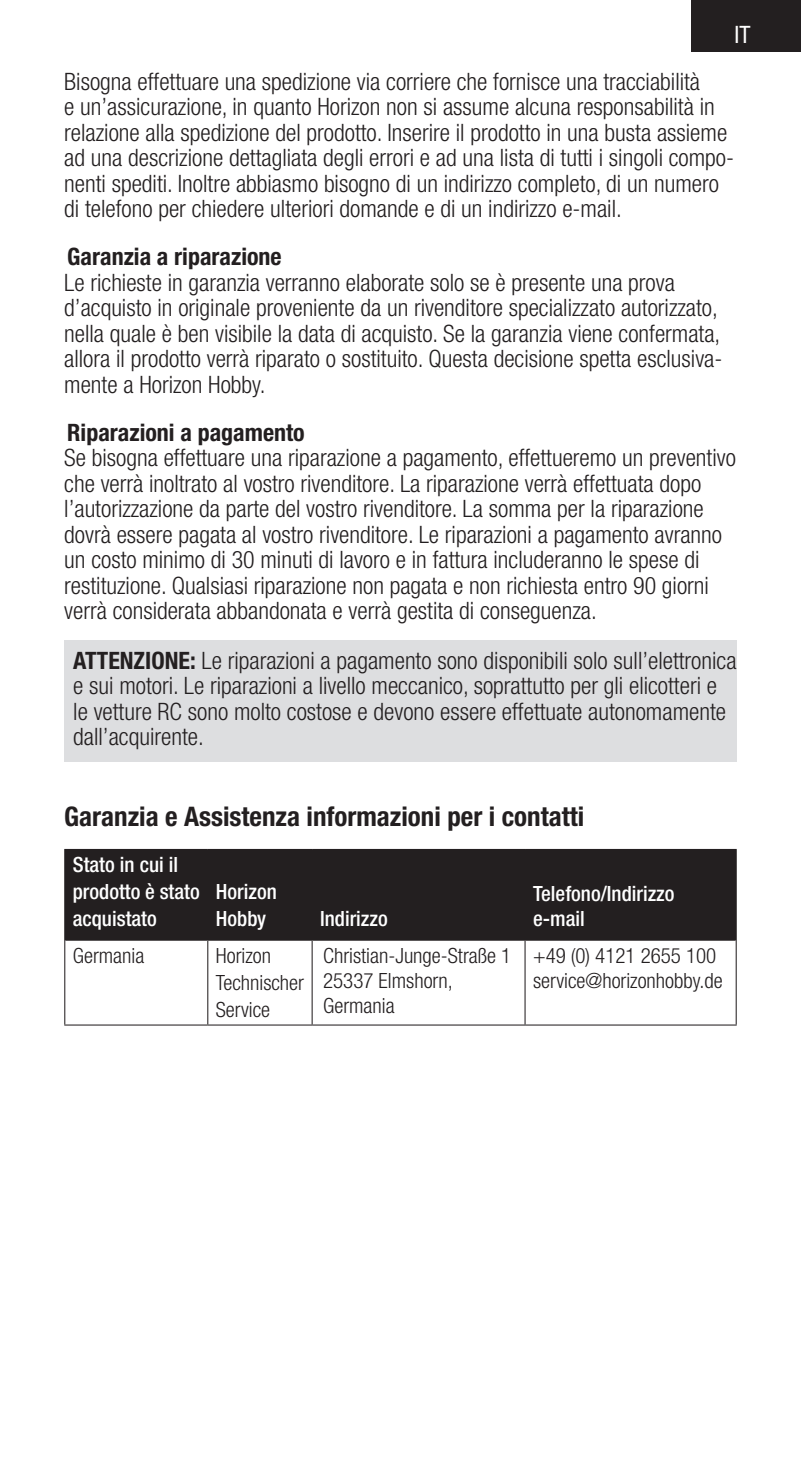
<style>
.page{position:relative;width:801px;height:1476px;background:#fff}
.page>*{position:absolute;margin:0;border:0;box-sizing:border-box;transform-origin:0 0}
.t1{font:700 condensed 27px "Helvetica Neue LT Std";color:#231f20}
.t2{font:300 condensed 24px/25.5px "Helvetica Neue LT Std";color:#231f20}
.t3{font:700 condensed 24px "Helvetica Neue LT Std";color:#231f20}
.t4{font:condensed 24px "Helvetica Neue LT Std";color:#fff}
.t5{font:300 condensed 21px/25.2px "Helvetica Neue LT Std";color:#231f20}
.t6{font:500 condensed 21px/27px "Helvetica Neue LT Std";color:#fff}
.s1{font-weight:700}
</style>
<div class="page">
<div style="left:692px;top:0;width:109px;height:52px;background:#231f20"></div>
<div style="left:64px;top:640px;width:673px;height:122px;background:#dddee0"></div>
<div style="left:65px;top:850px;width:671px;height:89px;background:#231f20"></div>
<hr style="left:64px;top:849px;width:144px;height:1px;background:#231f20">
<hr style="left:64px;top:850px;width:1px;height:90px;background:#231f20">
<hr style="left:64px;top:940px;width:1px;height:85px;background:#231f20">
<hr style="left:208px;top:849px;width:104px;height:1px;background:#231f20">
<hr style="left:207px;top:850px;width:1px;height:89px;background:#231f20">
<hr style="left:312px;top:849px;width:213px;height:1px;background:#231f20">
<hr style="left:312px;top:850px;width:1px;height:89px;background:#231f20">
<hr style="left:525px;top:849px;width:212px;height:1px;background:#231f20">
<hr style="left:525px;top:850px;width:1px;height:89px;background:#231f20">
<hr style="left:736px;top:850px;width:1px;height:90px;background:#231f20">
<hr style="left:207px;top:941px;width:1px;height:84px;background:#231f20">
<hr style="left:312px;top:941px;width:1px;height:84px;background:#231f20">
<hr style="left:525px;top:941px;width:1px;height:84px;background:#231f20">
<hr style="left:736px;top:940px;width:1px;height:85px;background:#231f20">
<hr style="left:64px;top:1025px;width:144px;height:1px;background:#231f20">
<hr style="left:208px;top:1025px;width:104px;height:1px;background:#231f20">
<hr style="left:312px;top:1025px;width:213px;height:1px;background:#231f20">
<hr style="left:525px;top:1025px;width:212px;height:1px;background:#231f20">
<hr style="left:65px;top:939px;width:143px;height:2px;background:#231f20">
<hr style="left:208px;top:939px;width:104px;height:2px;background:#231f20">
<hr style="left:312px;top:939px;width:213px;height:2px;background:#231f20">
<hr style="left:525px;top:939px;width:211px;height:2px;background:#231f20">
<p class="t4" style="left:735px;top:21px;width:18px">IT</p>
<p class="t2" style="left:64px;top:68px;width:671px">Bisogna effettuare una spedizione via corriere che fornisce una tracciabilità<br>e un’assicurazione, in quanto Horizon non si assume alcuna responsabilità in relazione alla spedizione del prodotto. Inserire il prodotto in una busta assieme ad una descrizione dettagliata degli errori e ad una lista di tutti i singoli compo&shy;nenti spediti. Inoltre abbiasmo bisogno di un indirizzo completo, di un numero di telefono per chiedere ulteriori domande e di un indirizzo e-mail.</p>
<p class="t3" style="left:67px;top:242px;width:216px">Garanzia a riparazione</p>
<p class="t2" style="left:64px;top:269px;width:660px">Le richieste in garanzia verranno elaborate solo se è presente una prova d’acquisto in originale proveniente da un rivenditore specializzato autorizzato, nella quale è ben visibile la data di acquisto. Se la garanzia viene confermata, allora il prodotto verrà riparato o sostituito. Questa decisione spetta esclusiva&shy;mente a Horizon Hobby.</p>
<p class="t3" style="left:67px;top:418px;width:239px">Riparazioni a pagamento</p>
<p class="t2" style="left:64px;top:445px;width:673px">Se bisogna effettuare una riparazione a pagamento, effettueremo un preventivo che verrà inoltrato al vostro rivenditore. La riparazione verrà effettuata dopo l’autorizzazione da parte del vostro rivenditore. La somma per la riparazione dovrà essere pagata al vostro rivenditore. Le riparazioni a pagamento avranno un costo minimo di 30 minuti di lavoro e in fattura includeranno le spese di restituzione. Qualsiasi riparazione non pagata e non richiesta entro 90 giorni verrà considerata abbandonata e verrà gestita di conseguenza.</p>
<p class="t2" style="left:73px;top:647px;width:665px"><span class="s1">ATTENZIONE:</span> Le riparazioni a pagamento sono disponibili solo sull’elettronica e sui motori. Le riparazioni a livello meccanico, soprattutto per gli elicotteri e le vetture RC sono molto costose e devono essere effettuate autonomamente dall’acquirente.</p>
<p class="t1" style="left:64px;top:800px;width:521px">Garanzia e Assistenza informazioni per i contatti</p>
<p class="t6" style="left:73px;top:851px;width:128px">Stato in cui il prodotto è stato acquistato</p>
<p class="t6" style="left:216px;top:878px;width:63px">Horizon<br>Hobby</p>
<p class="t6" style="left:320px;top:905px;width:69px">Indirizzo</p>
<p class="t6" style="left:533px;top:881px;width:143px;line-height:25.2px">Telefono/Indirizzo e-mail</p>
<p class="t5" style="left:73px;top:943px;width:73px">Germania</p>
<p class="t5" style="left:216px;top:942px;width:90px;line-height:27px">Horizon<br>Technischer<br>Service</p>
<p class="t5" style="left:323px;top:943px;width:190px">Christian-Junge-Straße 1<br>25337 Elmshorn,<br>Germania</p>
<p class="t5" style="left:533px;top:943px;width:191px">+49 (0) 4121 2655 100 service@horizonhobby.de</p>
</div>
